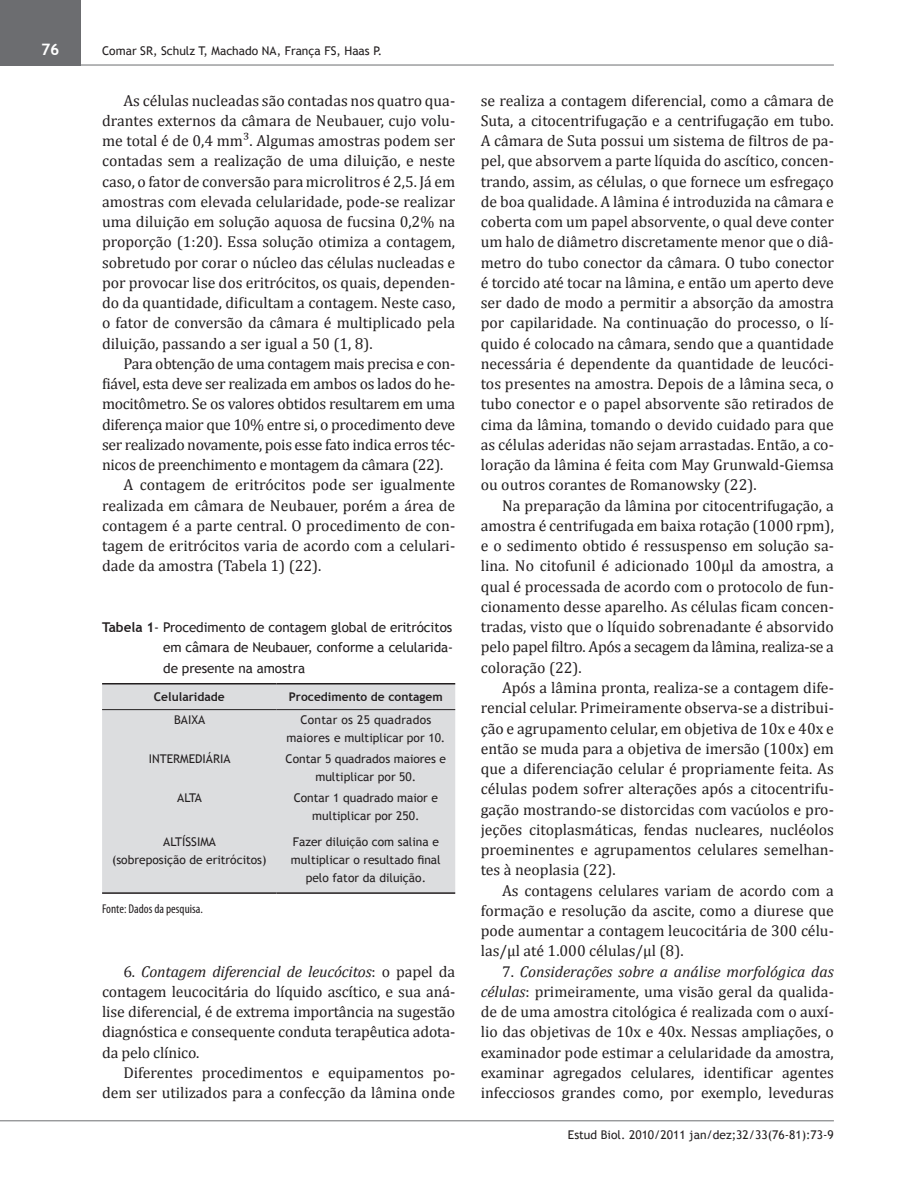
<style>
.page{position:relative;width:919px;height:1191px;background:#fff}
.page>*{position:absolute;margin:0;border:0;box-sizing:border-box;transform-origin:0 0}
.Corpo_de_texto{font:15.75px/20.2px "Cambria";color:#231f20;text-align:justify}
.t1{font:700 15.75px "Trebuchet MS";color:#fff}
.Título_-_Tabela_Esq{font:13.5px/20.2px "Trebuchet MS";letter-spacing:-.005em;color:#231f20;text-align:justify}
.Legenda_-_Tabela{font:condensed 12.75px "Myriad Pro";color:#231f20}
.Corpo_-_Centro{font:12px/18px "Trebuchet MS";color:#231f20;text-align:center}
.Corpo_-_Centro-2{font:12px/18px "Trebuchet MS";letter-spacing:.02em;color:#231f20;text-align:center}
.Cabeçalho_-_Centro{font:700 12px "Trebuchet MS";color:#231f20}
.s1{font-weight:700}
.s2{font-style:italic}
</style>
<div class="page">
<hr style="left:0;top:1120px;width:833px;height:1px;background:#6c6d70">
<hr style="left:0;top:65px;width:833px;height:1px;background:#6c6d70">
<div style="left:0;top:0;width:81px;height:65px;background:#6c6d70"></div>
<div style="left:102px;top:684px;width:353px;height:208px;background:#dcdddf"></div>
<hr style="left:102px;top:683px;width:174px;height:1px;background:#231f20">
<hr style="left:276px;top:683px;width:179px;height:1px;background:#231f20">
<hr style="left:102px;top:892px;width:174px;height:2px;background:#231f20">
<hr style="left:276px;top:892px;width:179px;height:2px;background:#231f20">
<hr style="left:102px;top:709px;width:174px;height:1px;background:#231f20">
<hr style="left:276px;top:709px;width:179px;height:1px;background:#231f20">
<p class="t1" style="left:41px;top:39px;width:20px">76</p>
<p class="Corpo_-_Centro" style="left:102px;top:42px;width:281px">Comar SR, Schulz T, Machado NA, França FS, Haas P.</p>
<p class="Corpo_de_texto" style="left:102px;top:90px;width:354px;text-indent:21px">As células nucleadas são contadas nos quatro qua&shy;drantes externos da câmara de Neubauer, cujo volu&shy;me total é de 0,4 mm³. Algumas amostras podem ser contadas sem a realização de uma diluição, e neste caso, o fator de conversão para microlitros é 2,5. Já em amostras com elevada celularidade, pode-se realizar uma diluição em solução aquosa de fucsina 0,2% na proporção (1:20). Essa solução otimiza a contagem, sobretudo por corar o núcleo das células nucleadas e por provocar lise dos eritrócitos, os quais, dependen&shy;do da quantidade, dificultam a contagem. Neste caso, o fator de conversão da câmara é multiplicado pela diluição, passando a ser igual a 50 (1, 8).</p>
<p class="Corpo_de_texto" style="left:102px;top:353px;width:355px;text-indent:21px">Para obtenção de uma contagem mais precisa e con&shy;fiável, esta deve ser realizada em ambos os lados do he&shy;mocitômetro. Se os valores obtidos resultarem em uma diferença maior que 10% entre si, o procedimento deve ser realizado novamente, pois esse fato indica erros téc&shy;nicos de preenchimento e montagem da câmara (22).</p>
<p class="Corpo_de_texto" style="left:102px;top:475px;width:354px;text-indent:21px">A contagem de eritrócitos pode ser igualmente realizada em câmara de Neubauer, porém a área de contagem é a parte central. O procedimento de con&shy;tagem de eritrócitos varia de acordo com a celulari&shy;dade da amostra (Tabela 1) (22).</p>
<p class="Título_-_Tabela_Esq" style="left:163px;top:617px;width:291px;text-indent:-61px"><span class="s1">Tabela 1</span>- Procedimento de contagem global de eritrócitos em câmara de Neubauer, conforme a celularida&shy;de presente na amostra</p>
<p class="Cabeçalho_-_Centro" style="left:154px;top:689px;width:72px">Celularidade</p>
<p class="Cabeçalho_-_Centro" style="left:289px;top:689px;width:155px">Procedimento de contagem</p>
<p class="Corpo_-_Centro" style="left:174px;top:711px;width:32px">BAIXA</p>
<p class="Corpo_-_Centro-2" style="left:286px;top:711px;width:160px">Contar os 25 quadrados maiores e multiplicar por 10.</p>
<p class="Corpo_-_Centro" style="left:149px;top:750px;width:83px">INTERMEDIÁRIA</p>
<p class="Corpo_-_Centro" style="left:285px;top:750px;width:162px">Contar 5 quadrados maiores e multiplicar por 50.</p>
<p class="Corpo_-_Centro" style="left:177px;top:789px;width:26px">ALTA</p>
<p class="Corpo_-_Centro" style="left:294px;top:789px;width:146px">Contar 1 quadrado maior e multiplicar por 250.</p>
<p class="Corpo_-_Centro" style="left:163px;top:833px;width:54px">ALTÍSSIMA</p>
<p class="Corpo_-_Centro" style="left:112px;top:851px;width:156px">(sobreposição de eritrócitos)</p>
<p class="Corpo_-_Centro" style="left:291px;top:833px;width:151px">Fazer diluição com salina e multiplicar o resultado final pelo fator da diluição.</p>
<p class="Legenda_-_Tabela" style="left:102px;top:901px;width:102px">Fonte: Dados da pesquisa.</p>
<p class="Corpo_de_texto" style="left:102px;top:961px;width:354px;text-indent:21px">6. <span class="s2">Contagem diferencial de leucócitos</span>: o papel da contagem leucocitária do líquido ascítico, e sua aná&shy;lise diferencial, é de extrema importância na sugestão diagnóstica e consequente conduta terapêutica adota&shy;da pelo clínico.</p>
<p class="Corpo_de_texto" style="left:102px;top:1062px;width:354px;text-align:right">Diferentes procedimentos e equipamentos po&shy;dem ser utilizados para a confecção da lâmina onde</p>
<p class="Corpo_de_texto" style="left:480px;top:90px;width:354px">se realiza a contagem diferencial, como a câmara de Suta, a citocentrifugação e a centrifugação em tubo.<br>A câmara de Suta possui um sistema de filtros de pa&shy;pel, que absorvem a parte líquida do ascítico, concen&shy;trando, assim, as células, o que fornece um esfregaço de boa qualidade. A lâmina é introduzida na câmara e coberta com um papel absorvente, o qual deve conter um halo de diâmetro discretamente menor que o diâ&shy;metro do tubo conector da câmara. O tubo conector é torcido até tocar na lâmina, e então um aperto deve ser dado de modo a permitir a absorção da amostra por capilaridade. Na continuação do processo, o lí&shy;quido é colocado na câmara, sendo que a quantidade necessária é dependente da quantidade de leucóci&shy;tos presentes na amostra. Depois de a lâmina seca, o tubo conector e o papel absorvente são retirados de cima da lâmina, tomando o devido cuidado para que as células aderidas não sejam arrastadas. Então, a co&shy;loração da lâmina é feita com May Grunwald-Giemsa ou outros corantes de Romanowsky (22).</p>
<p class="Corpo_de_texto" style="left:480px;top:495px;width:354px;text-indent:21px">Na preparação da lâmina por citocentrifugação, a amostra é centrifugada em baixa rotação (1000 rpm), e o sedimento obtido é ressuspenso em solução sa&shy;lina. No citofunil é adicionado 100µl da amostra, a qual é processada de acordo com o protocolo de fun&shy;cionamento desse aparelho. As células ficam concen&shy;tradas, visto que o líquido sobrenadante é absorvido pelo papel filtro. Após a secagem da lâmina, realiza-se a coloração (22).</p>
<p class="Corpo_de_texto" style="left:480px;top:677px;width:354px;text-indent:21px">Após a lâmina pronta, realiza-se a contagem dife&shy;rencial celular. Primeiramente observa-se a distribui&shy;ção e agrupamento celular, em objetiva de 10x e 40x e então se muda para a objetiva de imersão (100x) em que a diferenciação celular é propriamente feita. As células podem sofrer alterações após a citocentrifu&shy;gação mostrando-se distorcidas com vacúolos e pro&shy;jeções citoplasmáticas, fendas nucleares, nucléolos proeminentes e agrupamentos celulares semelhan&shy;tes à neoplasia (22).</p>
<p class="Corpo_de_texto" style="left:480px;top:880px;width:354px;text-indent:21px">As contagens celulares variam de acordo com a formação e resolução da ascite, como a diurese que pode aumentar a contagem leucocitária de 300 célu&shy;las/µl até 1.000 células/µl (8).</p>
<p class="Corpo_de_texto" style="left:480px;top:961px;width:354px;text-indent:21px">7. <span class="s2">Considerações sobre a análise morfológica das células</span>: primeiramente, uma visão geral da qualida&shy;de de uma amostra citológica é realizada com o auxí&shy;lio das objetivas de 10x e 40x. Nessas ampliações, o examinador pode estimar a celularidade da amostra, examinar agregados celulares, identificar agentes infecciosos grandes como, por exemplo, leveduras</p>
<p class="Corpo_-_Centro" style="left:568px;top:1125px;width:267px">Estud Biol. 2010/2011 jan/dez;32/33(76-81):73-9</p>
</div>
